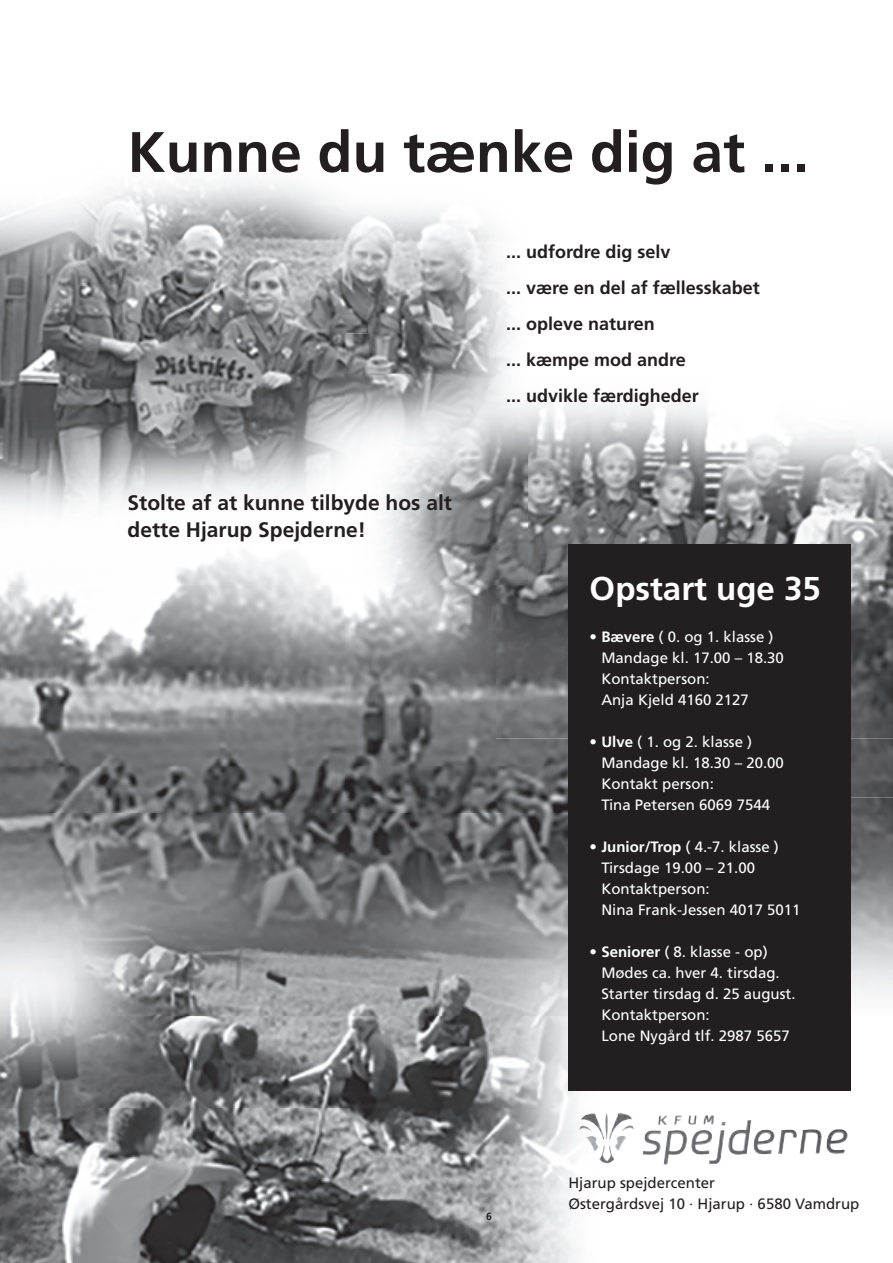
<style>
.page{position:relative;width:893px;height:1263px;background:#fff}
.page>*{position:absolute;margin:0;border:0;box-sizing:border-box;transform-origin:0 0}
.t1{font:700 57px "Frutiger";color:#231f20}
.t2{font:700 33px "Frutiger";color:#fff}
.t3{font:700 21px/27px "Frutiger";color:#231f20}
.t4{font:700 18px/36px "Frutiger";color:#231f20}
.t5{font:15px/21px "Frutiger";color:#fff}
.t6{font:15px/21px "Frutiger";color:#231f20}
.t7{font:700 10.5px "Frutiger";color:#231f20}
.s1{font-weight:700}
</style>
<div class="page">
<img style="left:0;top:766px;width:599px;height:497px">
<img style="left:0;top:459px;width:346px;height:307px">
<img style="left:850px;top:797px;width:43px;height:218px">
<img style="left:346px;top:738px;width:547px;height:59px">
<img style="left:346px;top:766px;width:222px;height:31px">
<img style="left:527px;top:404px;width:366px;height:55px">
<img style="left:495px;top:459px;width:398px;height:279px">
<img style="left:346px;top:584px;width:149px;height:154px">
<img style="left:370px;top:334px;width:157px;height:250px">
<img style="left:0;top:182px;width:370px;height:277px">
<img style="left:369px;top:182px;width:139px;height:152px">
<div style="left:568px;top:544px;width:282px;height:546px;background:#231f20"></div>
<img style="left:605px;top:1113px;width:27px;height:26px">
<img style="left:581px;top:1113px;width:18px;height:16px">
<img style="left:675px;top:1115px;width:39px;height:10px">
<svg style="left:579px;top:1126px;width:13px;height:5px"></svg>
<img style="left:754px;top:1130px;width:43px;height:12px">
<img style="left:826px;top:1129px;width:21px;height:13px">
<img style="left:587px;top:1136px;width:11px;height:15px">
<img style="left:599px;top:1142px;width:246px;height:21px">
<h1 class="t1" style="left:128px;top:119px;width:683px">Kunne du tænke dig at ...</h1>
<h3 class="t3" style="left:128px;top:489px;width:326px">Stolte af at kunne tilbyde hos alt dette Hjarup Spejderne!</h3>
<p class="t4" style="left:506px;top:233px;width:255px">... udfordre dig selv<br>... være en del af fællesskabet ... opleve naturen<br>... kæmpe mod andre<br>... udvikle færdigheder</p>
<h2 class="t2" style="left:590px;top:569px;width:233px">Opstart uge 35</h2>
<p class="t5" style="left:601px;top:626px;width:184px;text-indent:-12px">• <span class="s1">Bævere</span> ( 0. og 1. klasse )<br>Mandage kl. 17.00 – 18.30<br>Kontaktperson:<br>Anja Kjeld 4160 2127</p>
<p class="t5" style="left:601px;top:731px;width:184px;text-indent:-12px">• <span class="s1">Ulve</span> ( 1. og 2. klasse )<br>Mandage kl. 18.30 – 20.00<br>Kontakt person:<br>Tina Petersen 6069 7544</p>
<p class="t5" style="left:601px;top:836px;width:201px;text-indent:-12px">• <span class="s1">Junior/Trop</span> ( 4.-7. klasse )<br>Tirsdage 19.00 – 21.00<br>Kontaktperson:<br>Nina Frank-Jessen 4017 5011</p>
<p class="t5" style="left:601px;top:941px;width:196px;text-indent:-12px">• <span class="s1">Seniorer</span> ( 8. klasse - op)<br>Mødes ca. hver 4. tirsdag.<br>Starter tirsdag d. 25 august.<br>Kontaktperson:<br>Lone Nygård tlf. 2987 5657</p>
<p class="t7" style="left:486px;top:1210px;width:7px">6</p>
<p class="t6" style="left:568px;top:1172px;width:293px">Hjarup spejdercenter<br>Østergårdsvej 10 · Hjarup · 6580 Vamdrup</p>
</div>
